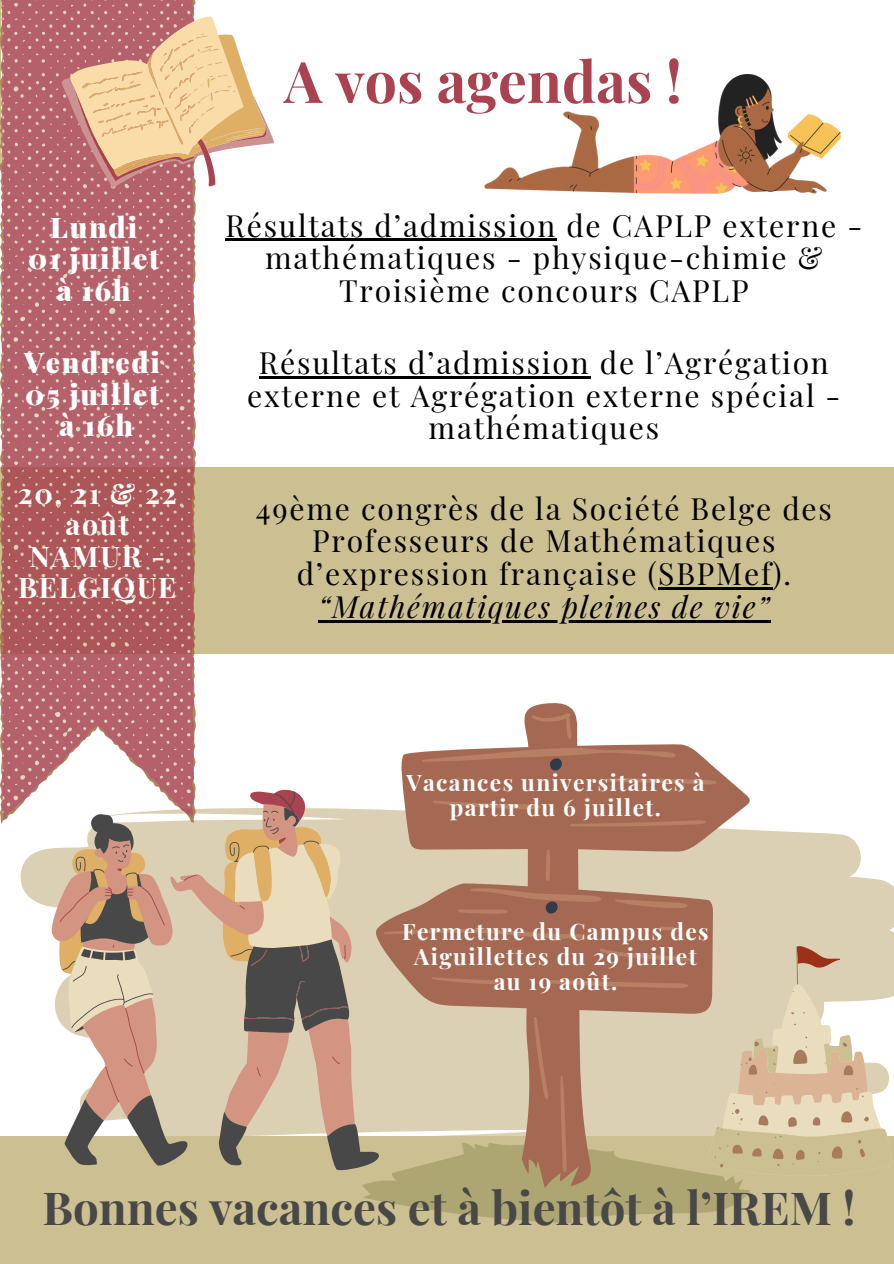
<style>
.page{position:relative;width:894px;height:1264px;background:#fff}
.page>*{position:absolute;margin:0;border:0;box-sizing:border-box;transform-origin:0 0}
.t1{font:700 57.15px "Playfair Display";color:#a8434f}
.t2{font:700 45.6px "Playfair Display";color:#484848}
.t3{font:30px/32.7px "Playfair Display";letter-spacing:.06em;color:#000;text-align:center}
.t4{font:italic 30px "Playfair Display";letter-spacing:.06em;color:#000}
.t5{font:900 28.35px/31.5px "Playfair Display";letter-spacing:.06em;color:#fff;text-align:center}
.t6{font:700 28.35px/31.5px "Playfair Display";letter-spacing:.06em;color:#fff;text-align:center}
.t7{font:700 22.65px/24.9px "Playfair Display";letter-spacing:.06em;color:#fff;text-align:center}
</style>
<div class="page">
<svg style="left:20px;top:830px;width:873px;height:167px;fill:#dbd0b3"></svg>
<div style="left:0;top:467px;width:893px;height:187px;background:#ccbf92"></div>
<svg style="left:1px;top:0;width:193px;height:820px;background:#b87e70"></svg>
<svg style="left:3px;top:0;width:188px;height:818px;background:#b86b70"></svg>
<svg style="left:62px;top:17px;width:211px;height:170px"></svg>
<div style="left:0;top:1136px;width:893px;height:127px;background:#ccbf92"></div>
<img style="left:484px;top:74px;width:355px;height:120px">
<svg style="left:382px;top:703px;width:367px;height:242px"></svg>
<svg style="left:383px;top:713px;width:334px;height:232px;background:#bd937f"></svg>
<svg style="left:545px;top:756px;width:19px;height:18px"></svg>
<svg style="left:541px;top:899px;width:19px;height:18px"></svg>
<svg style="left:49px;top:802px;width:11px;height:220px"></svg>
<svg style="left:63px;top:791px;width:319px;height:380px;background:#c6b099"></svg>
<svg style="left:362px;top:945px;width:529px;height:278px"></svg>
<hr style="left:259px;top:376px;width:331px;height:2px;background:#000">
<hr style="left:225px;top:239px;width:332px;height:2px;background:#000">
<hr style="left:658px;top:587px;width:114px;height:2px;background:#000">
<hr style="left:318px;top:620px;width:453px;height:2px;background:#000">
<p class="t1" style="left:284px;top:41px;width:399px">A vos agendas !</p>
<p class="t5" style="left:28px;top:210px;width:132px">Lundi<br>01 juillet à 16h</p>
<h4 class="t3" style="left:225px;top:208px;width:638px">Résultats d’admission de CAPLP externe - mathématiques - physique-chimie &amp;<br>Troisième concours CAPLP</h4>
<p class="t5" style="left:24px;top:346px;width:137px">Vendredi<br>05 juillet à 16h</p>
<h1 class="t3" style="left:247px;top:345px;width:595px">Résultats d’admission de l’Agrégation externe et Agrégation externe spécial - mathématiques</h1>
<h4 class="t6" style="left:18px;top:476px;width:160px">20, 21 &amp; 22 août<br>NAMUR -<br>BELGIQUE</h4>
<h4 class="t3" style="left:256px;top:491px;width:577px">49ème congrès de la Société Belge des<br>Professeurs de Mathématiques d’expression française (SBPMef).</h4>
<p class="t4" style="left:318px;top:585px;width:452px">“Mathématiques pleines de vie”</p>
<h3 class="t7" style="left:406px;top:769px;width:299px">Vacances universitaires à partir du 6 juillet.</h3>
<h3 class="t7" style="left:402px;top:918px;width:308px">Fermeture du Campus des<br>Aiguillettes du 29 juillet au 19 août.</h3>
<h3 class="t2" style="left:42px;top:1175px;width:814px">Bonnes vacances et à bientôt à l’IREM !</h3>
</div>
